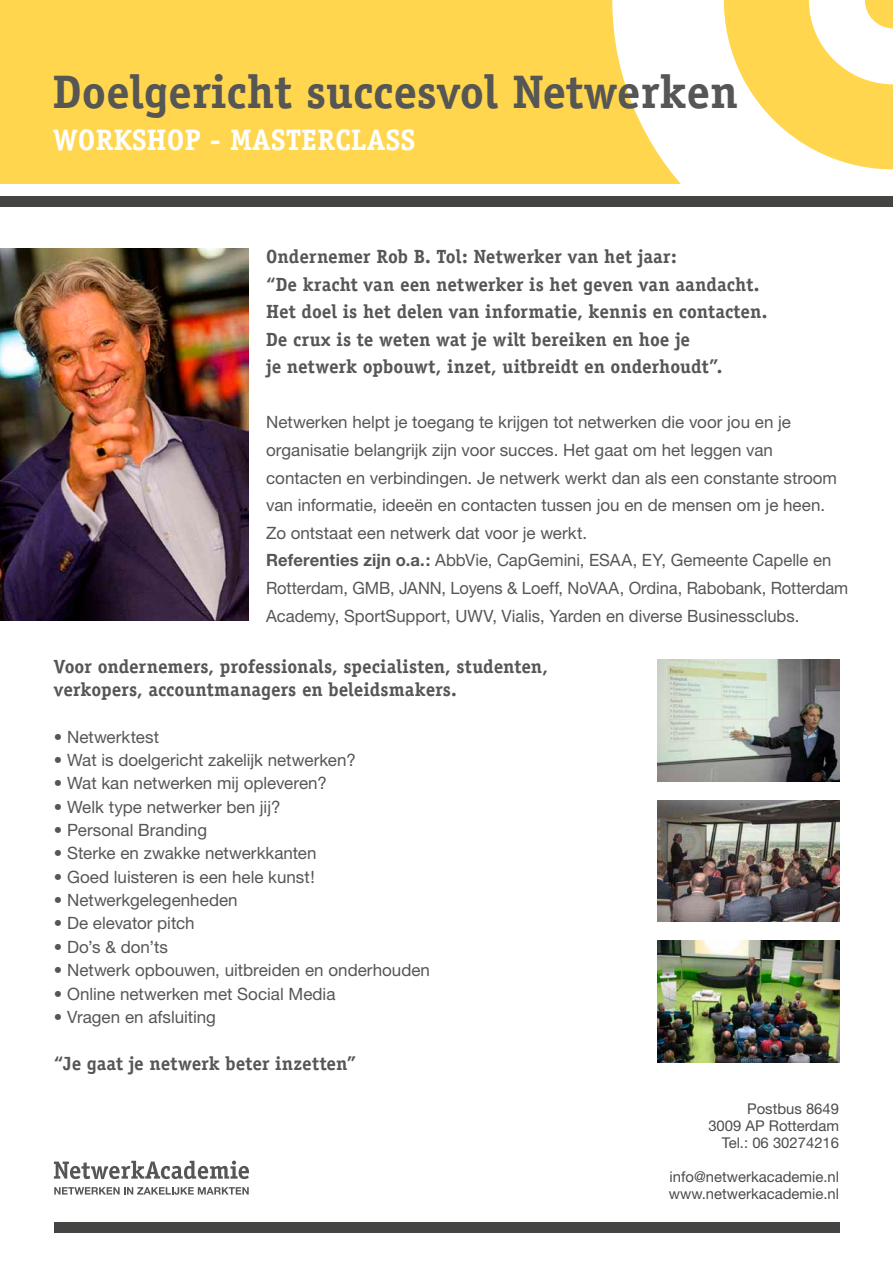
<style>
.page{position:relative;width:893px;height:1263px;background:#fff}
.page>*{position:absolute;margin:0;border:0;box-sizing:border-box;transform-origin:0 0}
.t1{font:700 47.1px "Officina Serif";color:#565655}
.t2{font:700 29.7px "Officina Serif";color:#fff}
.t3{font:700 19.05px/27.6px "Officina Serif";color:#565655}
.t4{font:16.95px/27.6px "Helvetica Neue";color:#565655}
.t5{font:14.85px/17px "Helvetica Neue";color:#4d4c4c;text-align:right}
.s1{font-weight:700}
</style>
<div class="page">
<div style="left:0;top:0;width:893px;height:184px;background:#ffd64d"></div>
<svg style="left:612px;top:0;width:281px;height:184px;fill:#fff"></svg>
<div style="left:54px;top:1222px;width:785px;height:10px;background:#444443"></div>
<div style="left:0;top:196px;width:893px;height:10px;background:#444443"></div>
<img style="left:658px;top:800px;width:181px;height:122px">
<img style="left:658px;top:660px;width:181px;height:121px">
<img style="left:658px;top:940px;width:181px;height:122px">
<svg style="left:54px;top:1160px;width:195px;height:19px"></svg>
<svg style="left:54px;top:1187px;width:195px;height:8px"></svg>
<img style="left:0;top:248px;width:249px;height:373px">
<h1 class="t1" style="left:53px;top:62px;width:687px">Doelgericht succesvol Netwerken</h1>
<h2 class="t2" style="left:53px;top:122px;width:364px">WORKSHOP - MASTERCLASS</h2>
<p class="t3" style="left:266px;top:242px;width:503px">Ondernemer Rob B. Tol: Netwerker van het jaar:<br>“De kracht van een netwerker is het geven van aandacht.<br>Het doel is het delen van informatie, kennis en contacten.<br>De crux is te weten wat je wilt bereiken en hoe je<br>je netwerk opbouwt, inzet, uitbreidt en onderhoudt”.</p>
<p class="t4" style="left:266px;top:408px;width:584px">Netwerken helpt je toegang te krijgen tot netwerken die voor jou en je organisatie belangrijk zijn voor succes. Het gaat om het leggen van contacten en verbindingen. Je netwerk werkt dan als een constante stroom van informatie, ideeën en contacten tussen jou en de mensen om je heen.<br>Zo ontstaat een netwerk dat voor je werkt.<br><span class="s1">Referenties zijn o.a.:</span> AbbVie, CapGemini, ESAA, EY, Gemeente Capelle en Rotterdam, GMB, JANN, Loyens &amp; Loeff, NoVAA, Ordina, Rabobank, Rotterdam Academy, SportSupport, UWV, Vialis, Yarden en diverse Businessclubs.</p>
<p class="t3" style="left:54px;top:654px;width:496px;line-height:23.4px">Voor ondernemers, professionals, specialisten, studenten, verkopers, accountmanagers en beleidsmakers.</p>
<p class="t4" style="left:54px;top:723px;width:107px">• Netwerktest</p>
<p class="t4" style="left:54px;top:746px;width:303px">• Wat is doelgericht zakelijk netwerken?</p>
<p class="t4" style="left:54px;top:769px;width:275px">• Wat kan netwerken mij opleveren?</p>
<p class="t4" style="left:54px;top:793px;width:228px">• Welk type netwerker ben jij?</p>
<p class="t4" style="left:54px;top:816px;width:155px">• Personal Branding</p>
<p class="t4" style="left:54px;top:839px;width:264px">• Sterke en zwakke netwerkkanten</p>
<p class="t4" style="left:54px;top:863px;width:262px">• Goed luisteren is een hele kunst!</p>
<p class="t4" style="left:54px;top:886px;width:185px">• Netwerkgelegenheden</p>
<p class="t4" style="left:54px;top:909px;width:142px">• De elevator pitch</p>
<p class="t4" style="left:54px;top:933px;width:116px">• Do’s &amp; don’ts</p>
<p class="t4" style="left:54px;top:956px;width:378px">• Netwerk opbouwen, uitbreiden en onderhouden</p>
<p class="t4" style="left:54px;top:979px;width:283px">• Online netwerken met Social Media</p>
<p class="t4" style="left:54px;top:1003px;width:164px">• Vragen en afsluiting</p>
<p class="t3" style="left:54px;top:1049px;width:304px">“Je gaat je netwerk beter inzetten”</p>
<p class="t5" style="left:708px;top:1100px;width:132px">Postbus 8649<br>3009 AP Rotterdam<br>Tel.: 06 30274216</p>
<p class="t5" style="left:669px;top:1167px;width:172px;text-align:left">info@netwerkacademie.nl www.netwerkacademie.nl</p>
</div>
